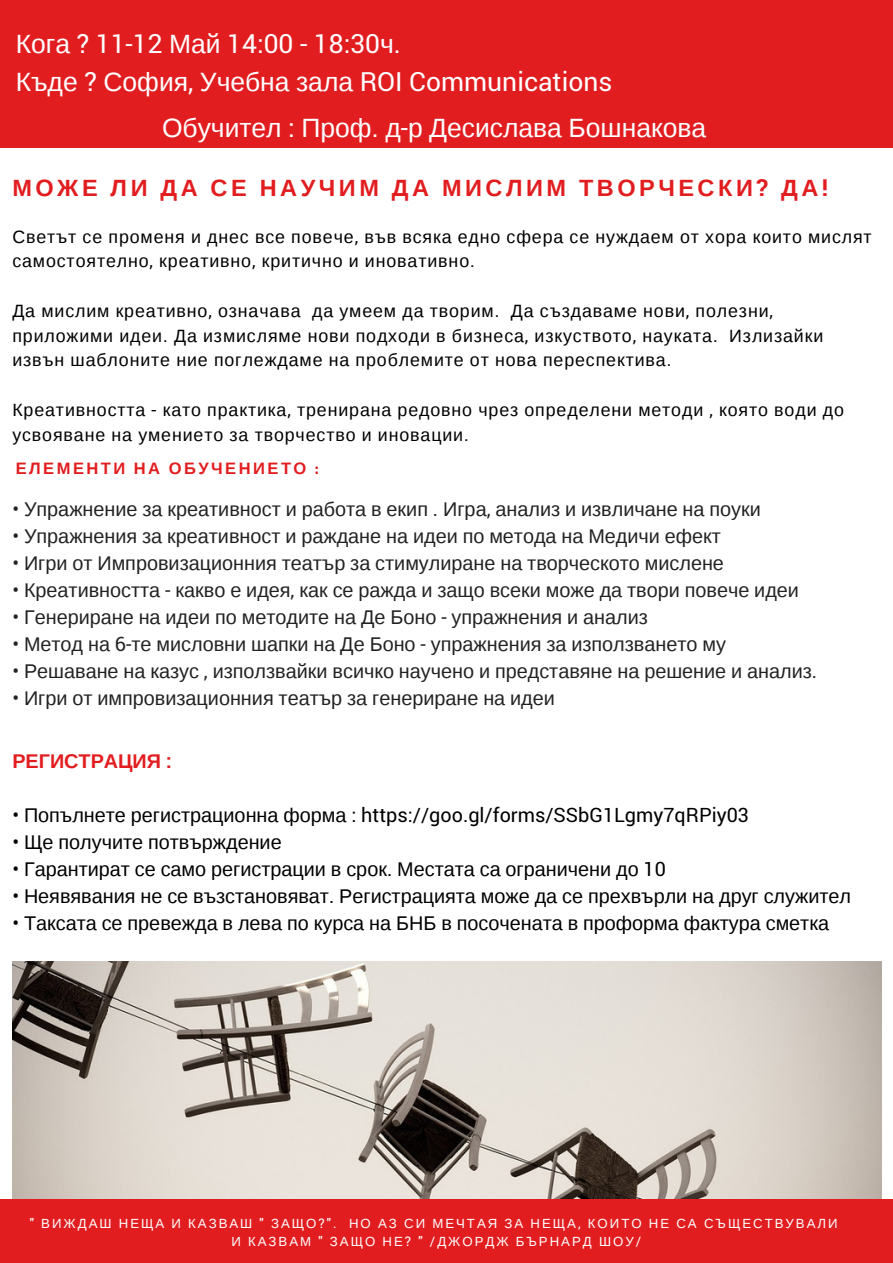
<style>
.page{position:relative;width:893px;height:1263px;background:#fff}
.page>*{position:absolute;margin:0;border:0;box-sizing:border-box;transform-origin:0 0}
.t1{font:26.4px/46px "Liberation Sans";color:#fff}
.t2{font:26.4px "Roboto";color:#fff}
.t3{font:700 23.55px "Liberation Sans";letter-spacing:.15em;color:#e21d20}
.t4{font:19.8px "Liberation Sans";color:#222}
.t5{font:19.8px "Liberation Sans";color:#000}
.t6{font:19.8px "Roboto";color:#000}
.t7{font:700 19.8px "Liberation Sans";color:#e21d20}
.t8{font:17.85px/24.8px "Liberation Sans";letter-spacing:.05em;color:#000}
.t9{font:700 16.5px "Liberation Sans";letter-spacing:.15em;color:#e21d20}
.t10{font:13.2px/18px "Liberation Sans";letter-spacing:.15em;color:#fff;text-align:center}
.s1{font-family:"Liberation Sans"}
.s2{font-family:"Roboto"}
.s3{font-family:"Exo 2"}
</style>
<div class="page">
<div style="left:0;top:0;width:892px;height:147px;background:#e21d20"></div>
<img style="left:12px;top:961px;width:869px;height:238px">
<div style="left:0;top:1199px;width:892px;height:63px;background:#e21d20"></div>
<h1 class="t2" style="left:16px;top:25px;width:387px"><span class="s1">Кога</span> ? 11-12 <span class="s1">Май</span> 14:00 - 18:30<span class="s1">ч</span>.</h1>
<h1 class="t1" style="left:162px;top:59px;width:545px;text-indent:-146px">Къде <span class="s2">?</span> София<span class="s2">,</span> Учебна зала <span class="s2">ROI Communications<br></span>Обучител <span class="s2">:</span> Проф<span class="s2">.</span> д<span class="s2">-</span>р Десислава Бошнакова</h1>
<p class="t3" style="left:12px;top:175px;width:817px">МОЖЕ ЛИ ДА СЕ НАУЧИМ ДА МИСЛИМ ТВОРЧЕСКИ<span class="s2">?</span> ДА<span class="s2">!</span></p>
<p class="t8" style="left:12px;top:224px;width:860px">Светът се променя и днес все повече<span class="s2">,</span> във всяка едно сфера се нуждаем от хора които мислят самостоятелно<span class="s2">,</span> креативно<span class="s2">,</span> критично и иновативно<span class="s2">.</span></p>
<p class="t8" style="left:12px;top:298px;width:812px">Да мислим креативно<span class="s2">,</span> означава да умеем да творим<span class="s2">.</span> Да създаваме нови<span class="s2">,</span> полезни<span class="s2">, </span>приложими идеи<span class="s2">.</span> Да измисляме нови подходи в бизнеса<span class="s2">,</span> изкуството<span class="s2">,</span> науката<span class="s2">.</span> Излизайки извън шаблоните ние поглеждаме на проблемите от нова переспектива<span class="s2">.</span></p>
<p class="t8" style="left:12px;top:397px;width:833px">Креативността <span class="s2">-</span> като практика<span class="s2">,</span> тренирана редовно чрез определени методи <span class="s2">,</span> която води до усвояване на умението за творчество и иновации<span class="s2">.</span></p>
<p class="t9" style="left:16px;top:459px;width:305px">ЕЛЕМЕНТИ НА ОБУЧЕНИЕТО <span class="s3">:</span></p>
<p class="t4" style="left:12px;top:498px;width:750px"><span class="s2">•</span> Упражнение за креативност и работа в екип <span class="s2">.</span> Игра<span class="s2">,</span> анализ и извличане на поуки</p>
<p class="t4" style="left:12px;top:525px;width:710px"><span class="s2">•</span> Упражнения за креативност и раждане на идеи по метода на Медичи ефект</p>
<p class="t4" style="left:12px;top:552px;width:713px"><span class="s2">•</span> Игри от Импровизационния театър за стимулиране на творческото мислене</p>
<p class="t4" style="left:12px;top:579px;width:788px"><span class="s2">•</span> Креативността <span class="s2">-</span> какво е идея<span class="s2">,</span> как се ражда и защо всеки може да твори повече идеи</p>
<p class="t4" style="left:12px;top:606px;width:637px"><span class="s2">•</span> Генериране на идеи по методите на Де Боно <span class="s2">-</span> упражнения и анализ</p>
<p class="t4" style="left:12px;top:633px;width:715px"><span class="s2">•</span> Метод на <span class="s2">6-</span>те мисловни шапки на Де Боно <span class="s2">-</span> упражнения за използването му</p>
<p class="t4" style="left:12px;top:660px;width:806px"><span class="s2">•</span> Решаване на казус <span class="s2">,</span> използвайки всичко научено и представяне на решение и анализ<span class="s2">.</span></p>
<p class="t4" style="left:12px;top:687px;width:544px"><span class="s2">•</span> Игри от импровизационния театър за генериране на идеи</p>
<p class="t7" style="left:12px;top:750px;width:161px">РЕГИСТРАЦИЯ <span class="s2">:</span></p>
<p class="t6" style="left:12px;top:801px;width:738px">• <span class="s1">Попълнете регистрационна форма</span> : https://goo.gl/forms/SSbG1Lgmy7qRPiy03</p>
<p class="t5" style="left:12px;top:831px;width:271px"><span class="s2">•</span> Ще получите потвърждение</p>
<p class="t5" style="left:12px;top:858px;width:655px"><span class="s2">•</span> Гарантират се само регистрации в срок<span class="s2">.</span> Местата са ограничени до <span class="s2">10</span></p>
<p class="t5" style="left:12px;top:885px;width:840px"><span class="s2">•</span> Неявявания не се възстановяват<span class="s2">.</span> Регистрацията може да се прехвърли на друг служител</p>
<p class="t5" style="left:12px;top:912px;width:818px"><span class="s2">•</span> Таксата се превежда в лева по курса на БНБ в посочената в проформа фактура сметка</p>
<p class="t10" style="left:30px;top:1214px;width:809px"><span class="s2">"</span> ВИЖДАШ НЕЩА И КАЗВАШ <span class="s2">"</span> ЗАЩО<span class="s2">?".</span> НО АЗ СИ МЕЧТАЯ ЗА НЕЩА<span class="s2">,</span> КОИТО НЕ СА СЪЩЕСТВУВАЛИ<br>И КАЗВАМ <span class="s2">"</span> ЗАЩО НЕ<span class="s2">? " /</span>ДЖОРДЖ БЪРНАРД ШОУ<span class="s2">/</span></p>
</div>
